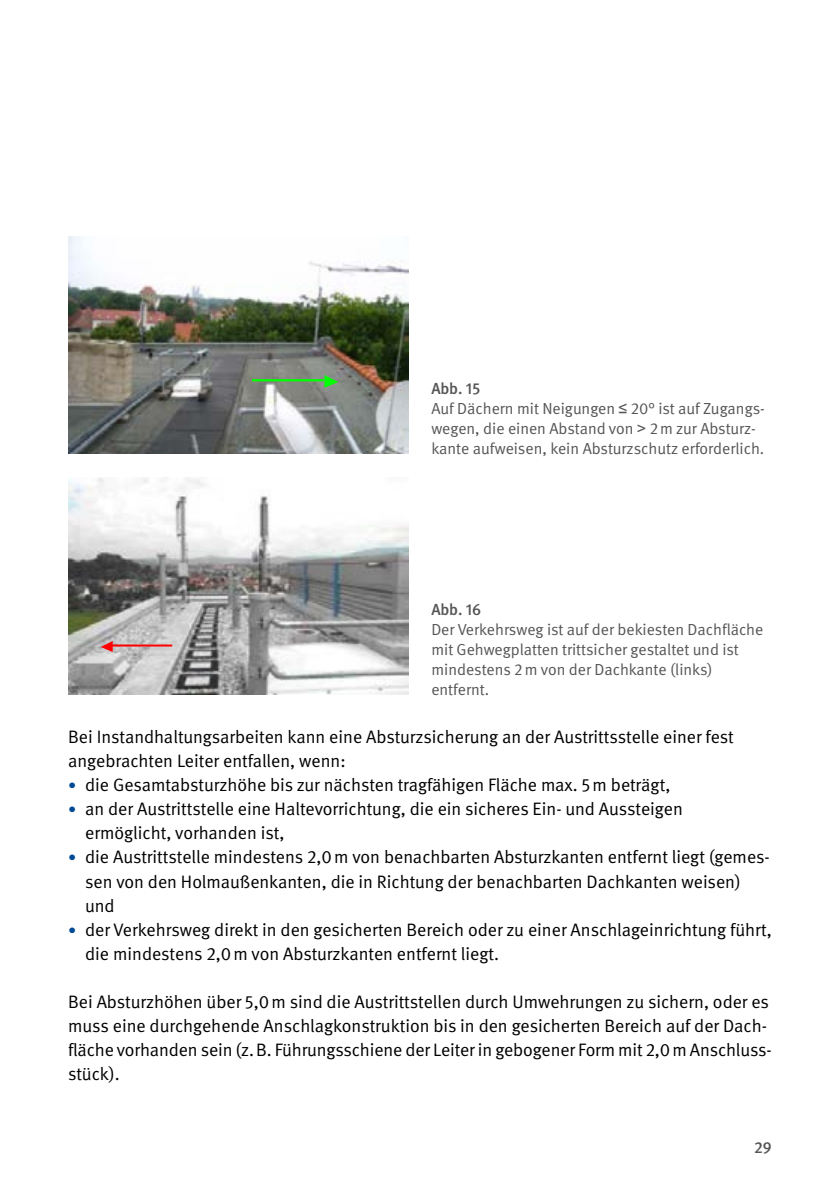
<style>
.page{position:relative;width:840px;height:1191px;background:#fff}
.page>*{position:absolute;margin:0;border:0;box-sizing:border-box;transform-origin:0 0}
.t1{font:18px/24px "DGUV Meta";color:#000}
.t2{font:16px/20px "DGUV Meta";color:#565656}
.t3{font:500 16px "DGUV Meta";color:#565656}
.s1{font-weight:500}
.s2{font-family:"Arial"}
.s3{font-size:16px;color:#004993}
</style>
<div class="page">
<img style="left:68px;top:237px;width:340px;height:217px">
<img style="left:68px;top:478px;width:340px;height:216px">
<hr style="left:111px;top:644px;width:61px;height:2px;background:#f00">
<svg style="left:101px;top:641px;width:12px;height:11px"></svg>
<hr style="left:252px;top:379px;width:71px;height:2px;background:#0f0">
<svg style="left:324px;top:375px;width:14px;height:13px"></svg>
<p class="t2" style="left:431px;top:378px;width:335px"><span class="s1">Abb. 15<br></span>Auf Dächern mit Neigungen <span class="s2">≤</span> 20° ist auf Zugangs&shy;wegen, die einen Abstand von <span class="s2">&gt;</span> 2m zur Absturz&shy;kante aufweisen, kein Absturzschutz erforderlich.</p>
<p class="t3" style="left:431px;top:600px;width:51px">Abb. 16</p>
<p class="t2" style="left:431px;top:619px;width:333px">Der Verkehrsweg ist auf der bekiesten Dachfläche mit Gehwegplatten trittsicher gestaltet und ist mindestens 2m von der Dachkante (links) entfernt.</p>
<p class="t1" style="left:68px;top:725px;width:667px">Bei Instandhaltungsarbeiten kann eine Absturzsicherung an der Austrittsstelle einer fest angebrachten Leiter entfallen, wenn:</p>
<p class="t1" style="left:68px;top:773px;width:603px"><span class="s3">•</span> die Gesamtabsturzhöhe bis zur nächsten tragfähigen Fläche max. 5m beträgt,</p>
<p class="t1" style="left:85px;top:797px;width:599px;text-indent:-17px"><span class="s3">•</span> an der Austrittstelle eine Haltevorrichtung, die ein sicheres Ein- und Aussteigen ermöglicht, vorhanden ist,</p>
<p class="t1" style="left:85px;top:845px;width:685px;text-indent:-17px"><span class="s3">•</span> die Austrittstelle mindestens 2,0m von benachbarten Absturzkanten entfernt liegt (gemes&shy;sen von den Holmaußenkanten, die in Richtung der benachbarten Dachkanten weisen) und</p>
<p class="t1" style="left:85px;top:918px;width:687px;text-indent:-17px"><span class="s3">•</span> der Verkehrsweg direkt in den gesicherten Bereich oder zu einer Anschlageinrichtung führt, die mindestens 2,0m von Absturzkanten entfernt liegt.</p>
<p class="t1" style="left:68px;top:990px;width:704px">Bei Absturzhöhen über 5,0m sind die Austrittstellen durch Umwehrungen zu sichern, oder es muss eine durchgehende Anschlagkonstruktion bis in den gesicherten Bereich auf der Dach&shy;fläche vorhanden sein (z.B. Führungsschiene der Leiter in gebogener Form mit 2,0m Anschluss&shy;stück).</p>
<p class="t3" style="left:753px;top:1137px;width:19px">29</p>
</div>
